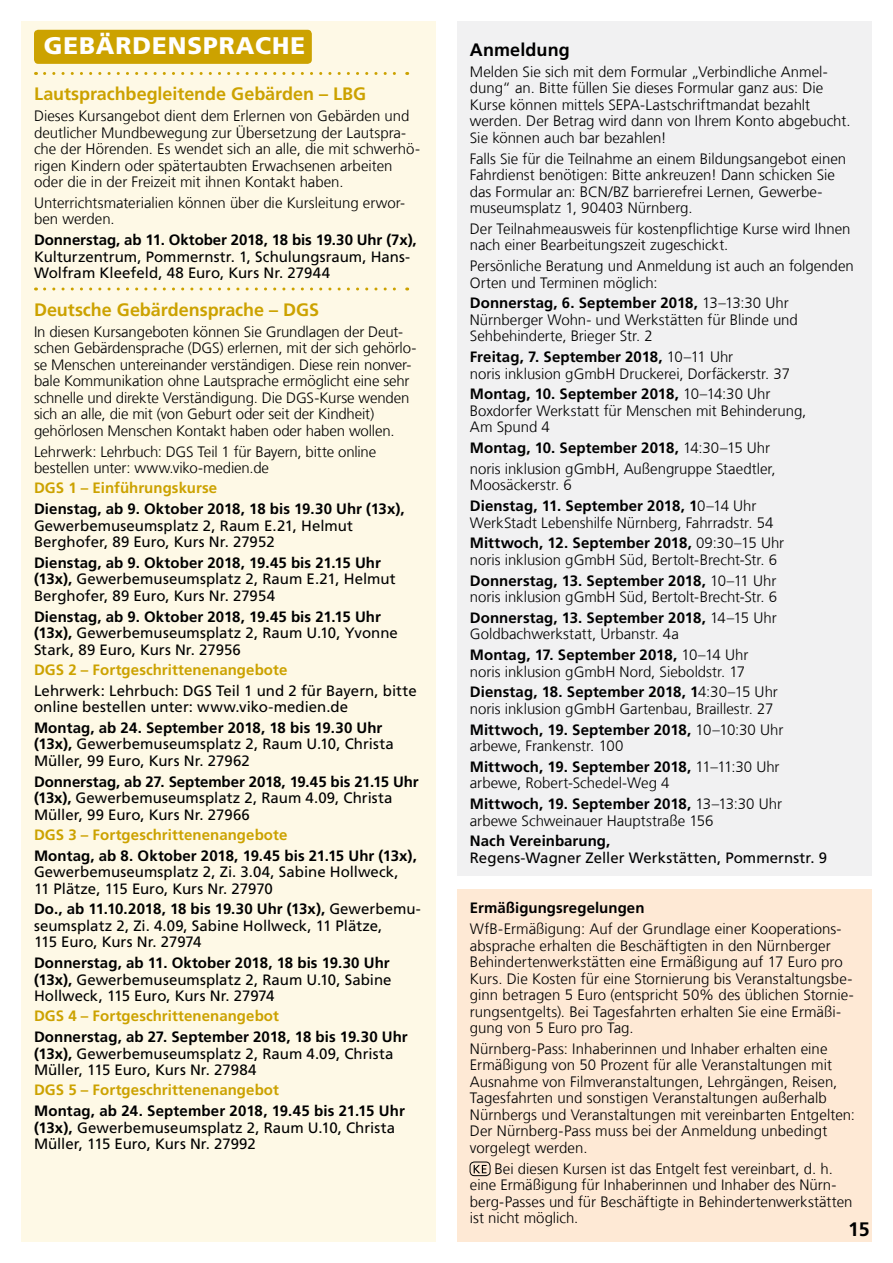
<style>
.page{position:relative;width:893px;height:1263px;background:#fff}
.page>*{position:absolute;margin:0;border:0;box-sizing:border-box;transform-origin:0 0}
.t1{font:900 24px "Frutiger LT Com";letter-spacing:.04em;color:#fff}
.t2{font:700 19.5px "Frutiger LT Com";color:#000}
.t3{font:700 18px "Frutiger LT Com";letter-spacing:-.005em;color:#cca200}
.t4{font:700 18px "Frutiger LT Com";letter-spacing:.005em;color:#000}
.t5{font:300 15px/16.5px "Frutiger LT Com";color:#000}
.t6{font:15px/16.5px "Frutiger LT Com";color:#000}
.t7{font:700 15px/20.7px "Frutiger LT Com";letter-spacing:.005em;color:#000}
.t8{font:700 15px "Frutiger LT Com";letter-spacing:.005em;color:#cca200}
.s1{font-weight:700}
.s2{font-weight:300}
</style>
<div class="page">
<div style="left:457px;top:889px;width:415px;height:353px;background:#fee9d5"></div>
<div style="left:457px;top:21px;width:415px;height:855px;background:#f1f1f2"></div>
<div style="left:21px;top:21px;width:415px;height:1221px;background:#fef9e6"></div>
<svg style="left:474px;top:1165px;width:12px;height:8px"></svg>
<div style="left:470px;top:1162px;width:20px;height:14px;border:1px solid #000;border-radius:4px"></div>
<svg style="left:45px;top:72px;width:363px;height:3px"></svg>
<svg style="left:45px;top:287px;width:363px;height:3px"></svg>
<div style="left:34px;top:30px;width:278px;height:34px;background:#cca200;border-radius:4px"></div>
<h1 class="t1" style="left:44px;top:32px;width:263px">GEBÄRDENSPRACHE</h1>
<p class="t3" style="left:34px;top:84px;width:334px">Lautsprachbegleitende Gebärden – LBG</p>
<p class="t5" style="left:34px;top:108px;width:388px">Dieses Kursangebot dient dem Erlernen von Gebärden und deutlicher Mundbewegung zur Übersetzung der Lautspra&shy;che der Hörenden. Es wendet sich an alle, die mit schwerhö&shy;rigen Kindern oder spätertaubten Erwachsenen arbeiten oder die in der Freizeit mit ihnen Kontakt haben.</p>
<p class="t5" style="left:34px;top:195px;width:373px">Unterrichtsmaterialien können über die Kursleitung erwor&shy;ben werden.</p>
<p class="t7" style="left:34px;top:230px;width:384px">Donnerstag, ab 11. Oktober 2018, 18 bis 19.30 Uhr (7x),</p>
<p class="t6" style="left:34px;top:248px;width:378px">Kulturzentrum, Pommernstr. 1, Schulungsraum, Hans-<br>Wolfram Kleefeld, 48 Euro, Kurs Nr. 27944</p>
<p class="t3" style="left:34px;top:299px;width:287px">Deutsche Gebärdensprache – DGS</p>
<p class="t5" style="left:34px;top:323px;width:384px">In diesen Kursangeboten können Sie Grundlagen der Deut&shy;schen Gebärdensprache (DGS) erlernen, mit der sich gehörlo&shy;se Menschen untereinander verständigen. Diese rein nonver&shy;bale Kommunikation ohne Lautsprache ermöglicht eine sehr schnelle und direkte Verständigung. Die DGS-Kurse wenden sich an alle, die mit (von Geburt oder seit der Kindheit) gehörlosen Menschen Kontakt haben oder haben wollen.</p>
<p class="t5" style="left:34px;top:443px;width:344px">Lehrwerk: Lehrbuch: DGS Teil 1 für Bayern, bitte online bestellen unter: www.viko-medien.de</p>
<p class="t8" style="left:34px;top:479px;width:185px">DGS 1 – Einführungskurse</p>
<p class="t7" style="left:34px;top:499px;width:372px">Dienstag, ab 9. Oktober 2018, 18 bis 19.30 Uhr (13x),</p>
<p class="t6" style="left:34px;top:517px;width:321px">Gewerbemuseumsplatz 2, Raum E.21, Helmut<br>Berghofer, 89 Euro, Kurs Nr. 27952</p>
<p class="t6" style="left:34px;top:554px;width:363px"><span class="s1">Dienstag, ab 9. Oktober 2018, 19.45 bis 21.15 Uhr (13x),</span> Gewerbemuseumsplatz 2, Raum E.21, Helmut<br>Berghofer, 89 Euro, Kurs Nr. 27954</p>
<p class="t6" style="left:34px;top:608px;width:365px"><span class="s1">Dienstag, ab 9. Oktober 2018, 19.45 bis 21.15 Uhr (13x),</span> Gewerbemuseumsplatz 2, Raum U.10, Yvonne<br>Stark, 89 Euro, Kurs Nr. 27956</p>
<p class="t8" style="left:34px;top:661px;width:255px">DGS 2 – Fortgeschrittenenangebote</p>
<p class="t6" style="left:34px;top:682px;width:384px">Lehrwerk: Lehrbuch: DGS Teil 1 und 2 für Bayern, bitte online bestellen unter: www.viko-medien.de</p>
<p class="t6" style="left:34px;top:719px;width:361px"><span class="s1">Montag, ab 24. September 2018, 18 bis 19.30 Uhr (13x),</span> Gewerbemuseumsplatz 2, Raum U.10, Christa<br>Müller, 99 Euro, Kurs Nr. 27962</p>
<p class="t6" style="left:34px;top:773px;width:386px"><span class="s1">Donnerstag, ab 27. September 2018, 19.45 bis 21.15 Uhr (13x),</span> Gewerbemuseumsplatz 2, Raum 4.09, Christa<br>Müller, 99 Euro, Kurs Nr. 27966</p>
<p class="t8" style="left:34px;top:826px;width:255px">DGS 3 – Fortgeschrittenenangebote</p>
<p class="t7" style="left:34px;top:845px;width:384px">Montag, ab 8. Oktober 2018, 19.45 bis 21.15 Uhr (13x),</p>
<p class="t6" style="left:34px;top:864px;width:366px">Gewerbemuseumsplatz 2, Zi. 3.04, Sabine Hollweck,<br>11 Plätze, 115 Euro, Kurs Nr. 27970</p>
<p class="t6" style="left:34px;top:901px;width:388px"><span class="s1">Do., ab 11.10.2018, 18 bis 19.30 Uhr (13x),</span> Gewerbemu&shy;seumsplatz 2, Zi. 4.09, Sabine Hollweck, 11 Plätze,<br>115 Euro, Kurs Nr. 27974</p>
<p class="t6" style="left:34px;top:955px;width:359px"><span class="s1">Donnerstag, ab 11. Oktober 2018, 18 bis 19.30 Uhr (13x),</span> Gewerbemuseumsplatz 2, Raum U.10, Sabine<br>Hollweck, 115 Euro, Kurs Nr. 27974</p>
<p class="t8" style="left:34px;top:1007px;width:246px">DGS 4 – Fortgeschrittenenangebot</p>
<p class="t6" style="left:34px;top:1029px;width:375px"><span class="s1">Donnerstag, ab 27. September 2018, 18 bis 19.30 Uhr (13x),</span> Gewerbemuseumsplatz 2, Raum 4.09, Christa<br>Müller, 115 Euro, Kurs Nr. 27984</p>
<p class="t8" style="left:34px;top:1081px;width:246px">DGS 5 – Fortgeschrittenenangebot</p>
<p class="t6" style="left:34px;top:1103px;width:372px"><span class="s1">Montag, ab 24. September 2018, 19.45 bis 21.15 Uhr (13x),</span> Gewerbemuseumsplatz 2, Raum U.10, Christa<br>Müller, 115 Euro, Kurs Nr. 27992</p>
<p class="t4" style="left:470px;top:39px;width:101px">Anmeldung</p>
<p class="t5" style="left:470px;top:63px;width:382px">Melden Sie sich mit dem Formular „Verbindliche Anmel&shy;dung“ an. Bitte füllen Sie dieses Formular ganz aus: Die Kurse können mittels SEPA-Lastschriftmandat bezahlt werden. Der Betrag wird dann von Ihrem Konto abgebucht.<br>Sie können auch bar bezahlen!</p>
<p class="t5" style="left:470px;top:150px;width:378px">Falls Sie für die Teilnahme an einem Bildungsangebot einen Fahrdienst benötigen: Bitte ankreuzen! Dann schicken Sie das Formular an: BCN/BZ barrierefrei Lernen, Gewerbe&shy;museumsplatz 1, 90403 Nürnberg.</p>
<p class="t5" style="left:470px;top:220px;width:382px">Der Teilnahmeausweis für kostenpflichtige Kurse wird Ihnen nach einer Bearbeitungszeit zugeschickt.</p>
<p class="t5" style="left:470px;top:258px;width:385px">Persönliche Beratung und Anmeldung ist auch an folgenden<br>Orten und Terminen möglich:</p>
<p class="t5" style="left:470px;top:295px;width:330px"><span class="s1">Donnerstag, 6. September 2018,</span> 13–13:30 Uhr<br>Nürnberger Wohn- und Werkstätten für Blinde und<br>Sehbehinderte, Brieger Str. 2</p>
<p class="t5" style="left:470px;top:349px;width:322px"><span class="s1">Freitag, 7. September 2018,</span> 10–11 Uhr<br>noris inklusion gGmbH Druckerei, Dorfäckerstr. 37</p>
<p class="t5" style="left:470px;top:386px;width:338px"><span class="s1">Montag, 10. September 2018,</span> 10–14:30 Uhr<br>Boxdorfer Werkstatt für Menschen mit Behinderung,<br>Am Spund 4</p>
<p class="t5" style="left:470px;top:438px;width:307px;line-height:20.7px"><span class="s1">Montag, 10. September 2018,</span> 14:30–15 Uhr noris inklusion gGmbH, Außengruppe Staedtler,</p>
<p class="t7" style="left:470px;top:475px;width:288px"><span class="s2">Moosäckerstr. 6<br></span>Dienstag, 11. September 2018, 1<span class="s2">0–14 Uhr</span></p>
<p class="t5" style="left:470px;top:512px;width:316px;line-height:20.7px">WerkStadt Lebenshilfe Nürnberg, Fahrradstr. 54<br><span class="s1">Mittwoch, 12. September 2018,</span> 09:30–15 Uhr</p>
<p class="t5" style="left:470px;top:549px;width:309px;line-height:20.7px">noris inklusion gGmbH Süd, Bertolt-Brecht-Str. 6<br><span class="s1">Donnerstag, 13. September 2018,</span> 10–11 Uhr</p>
<p class="t5" style="left:470px;top:587px;width:309px;line-height:20.7px">noris inklusion gGmbH Süd, Bertolt-Brecht-Str. 6<br><span class="s1">Donnerstag, 13. September 2018,</span> 14–15 Uhr</p>
<p class="t5" style="left:470px;top:624px;width:280px;line-height:20.7px">Goldbachwerkstatt, Urbanstr. 4a<br><span class="s1">Montag, 17. September 2018,</span> 10–14 Uhr</p>
<p class="t5" style="left:470px;top:661px;width:309px;line-height:20.7px">noris inklusion gGmbH Nord, Sieboldstr. 17<br><span class="s1">Dienstag, 18. September 2018, 1</span>4:30–15 Uhr</p>
<p class="t5" style="left:470px;top:698px;width:315px;line-height:20.7px">noris inklusion gGmbH Gartenbau, Braillestr. 27<br><span class="s1">Mittwoch, 19. September 2018,</span> 10–10:30 Uhr</p>
<p class="t5" style="left:470px;top:736px;width:311px;line-height:20.7px">arbewe, Frankenstr. 100<br><span class="s1">Mittwoch, 19. September 2018,</span> 11–11:30 Uhr</p>
<p class="t5" style="left:470px;top:773px;width:314px;line-height:20.7px">arbewe, Robert-Schedel-Weg 4<br><span class="s1">Mittwoch, 19. September 2018,</span> 13–13:30 Uhr</p>
<p class="t5" style="left:470px;top:812px;width:245px">arbewe Schweinauer Hauptstraße 156</p>
<p class="t7" style="left:470px;top:831px;width:142px">Nach Vereinbarung,</p>
<p class="t6" style="left:470px;top:849px;width:359px">Regens-Wagner Zeller Werkstätten, Pommernstr. 9</p>
<p class="t7" style="left:470px;top:898px;width:176px">Ermäßigungsregelungen</p>
<p class="t5" style="left:470px;top:921px;width:385px">WfB-Ermäßigung: Auf der Grundlage einer Kooperations&shy;absprache erhalten die Beschäftigten in den Nürnberger Behindertenwerkstätten eine Ermäßigung auf 17 Euro pro Kurs. Die Kosten für eine Stornierung bis Veranstaltungsbe&shy;ginn betragen 5 Euro (entspricht 50% des üblichen Stornie&shy;rungsentgelts). Bei Tagesfahrten erhalten Sie eine Ermäßi&shy;gung von 5 Euro pro Tag.</p>
<p class="t5" style="left:470px;top:1040px;width:387px">Nürnberg-Pass: Inhaberinnen und Inhaber erhalten eine Ermäßigung von 50 Prozent für alle Veranstaltungen mit Ausnahme von Filmveranstaltungen, Lehrgängen, Reisen, Tagesfahrten und sonstigen Veranstaltungen außerhalb Nürnbergs und Veranstaltungen mit vereinbarten Entgelten:<br>Der Nürnberg-Pass muss bei der Anmeldung unbedingt vorgelegt werden.</p>
<p class="t5" style="left:470px;top:1160px;width:384px;text-indent:25px">Bei diesen Kursen ist das Entgelt fest vereinbart, d. h. eine Ermäßigung für Inhaberinnen und Inhaber des Nürn&shy;berg-Passes und für Beschäftigte in Behindertenwerkstätten ist nicht möglich.</p>
<h2 class="t2" style="left:848px;top:1218px;width:23px">15</h2>
</div>
